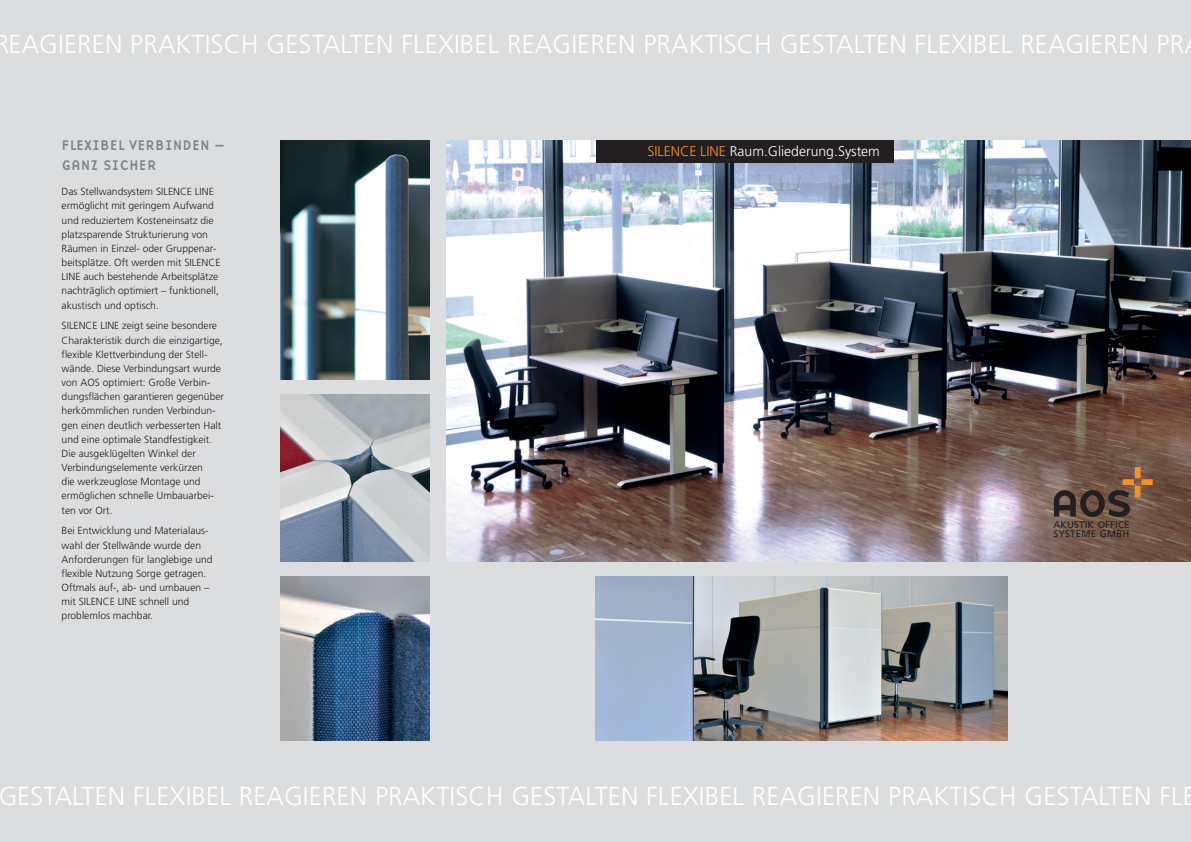
<style>
.page{position:relative;width:1191px;height:842px;background:#dcdddf}
.page>*{position:absolute;margin:0;border:0;box-sizing:border-box;transform-origin:0 0}
.t1{font:300 26px "Frutiger";letter-spacing:.005em;color:#fff}
.t2{font:14.5px/19.9px "Base Nine SC";color:#808285}
.t3{font:300 14px "Frutiger";color:#fff}
.t4{font:300 10.3px/14.2px "Frutiger";color:#231f20}
.t5{font:9.7px/9.2px "Frutiger";letter-spacing:.015em;color:#231f20}
.s1{color:#f7931d}
</style>
<div class="page">
<img style="left:446px;top:140px;width:745px;height:421px">
<div style="left:596px;top:140px;width:298px;height:23px;background:#231f20"></div>
<svg style="left:1054px;top:467px;width:99px;height:50px;background:#6b5141"></svg>
<img style="left:595px;top:577px;width:412px;height:163px">
<img style="left:281px;top:577px;width:148px;height:163px">
<img style="left:281px;top:395px;width:148px;height:166px">
<img style="left:281px;top:140px;width:148px;height:240px">
<p class="t1" style="left:-6px;top:33px;width:1192px">REAGIEREN PRAKTISCH GESTALTEN FLEXIBEL REAGIEREN PRAKTISCH GESTALTEN FLEXIBEL REAGIEREN PR</p>
<p class="t2" style="left:62px;top:135px;width:164px">FLEXIBEL VERBINDEN –<br>GANZ SICHER</p>
<p class="t4" style="left:62px;top:185px;width:160px">Das Stellwandsystem SILENCE LINE ermöglicht mit geringem Aufwand und reduziertem Kosteneinsatz die platzsparende Strukturierung von Räumen in Einzel- oder Gruppenar&shy;beitsplätze. Oft werden mit SILENCE LINE auch bestehende Arbeitsplätze nachträglich optimiert – funktionell, akustisch und optisch.</p>
<p class="t4" style="left:62px;top:320px;width:164px">SILENCE LINE zeigt seine besondere Charakteristik durch die einzigartige, flexible Klettverbindung der Stell&shy;wände. Diese Verbindungsart wurde von AOS optimiert: Große Verbin&shy;dungsflächen garantieren gegenüber herkömmlichen runden Verbindun&shy;gen einen deutlich verbesserten Halt und eine optimale Standfestigkeit.<br>Die ausgeklügelten Winkel der Verbindungselemente verkürzen<br>die werkzeuglose Montage und ermöglichen schnelle Umbauarbei&shy;ten vor Ort.</p>
<p class="t4" style="left:62px;top:525px;width:152px">Bei Entwicklung und Materialaus&shy;wahl der Stellwände wurde den<br>Anforderungen für langlebige und flexible Nutzung Sorge getragen.<br>Oftmals auf-, ab- und umbauen – mit SILENCE LINE schnell und problemlos machbar.</p>
<p class="t3" style="left:647px;top:146px;width:234px"><span class="s1">SILENCE LINE</span> Raum.Gliederung.System</p>
<p class="t5" style="left:1053px;top:521px;width:78px">AKUSTIK OFFICE<br>SYSTEME GMBH</p>
<p class="t1" style="left:-2px;top:786px;width:1199px">GESTALTEN FLEXIBEL REAGIEREN PRAKTISCH GESTALTEN FLEXIBEL REAGIEREN PRAKTISCH GESTALTEN FLE</p>
</div>
